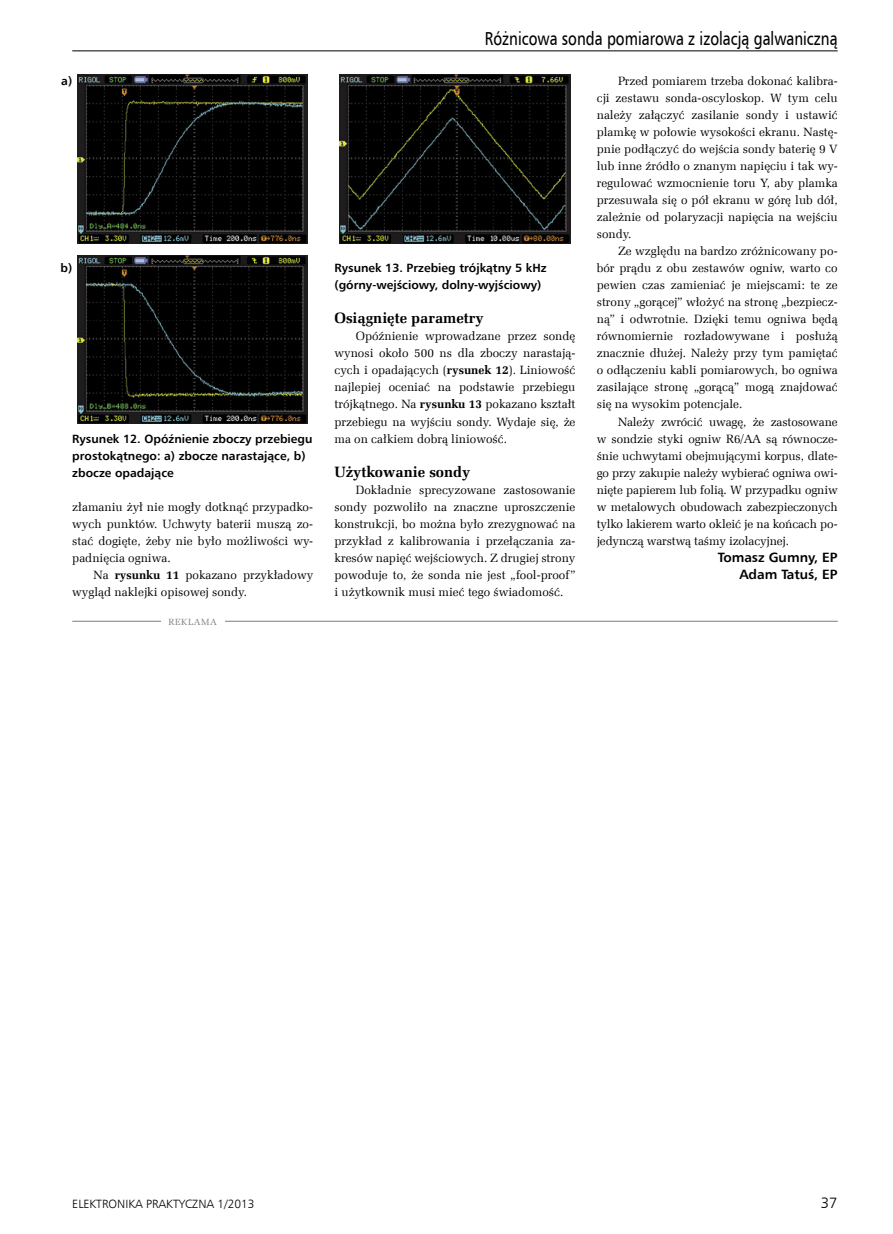
<style>
.page{position:relative;width:893px;height:1234px;background:#fff}
.page>*{position:absolute;margin:0;border:0;box-sizing:border-box;transform-origin:0 0}
.t1{font:18.75px "Humnst 777 EU";color:#000;scale:.8 1}
._3_Srodtytul{font:700 15px "Zapf Ellipt EU";color:#000}
.t2{font:15px "Humnst 777 Lt EU";color:#000}
._0_Autor{font:700 13.5px "Humnst 777 EU";color:#000}
._1_Body{font:12px/17px "Zapf Ellipt EU";color:#000;text-align:justify}
._4_Podpis{font:700 12px/17px "Humnst 777 EU";color:#000}
.t3{font:12px "Humnst 777 Lt EU";color:#000}
._1_Body-2{font:9px "Zapf Ellipt EU";letter-spacing:.075em;color:#7c7c7c}
.s1{font-weight:700}
</style>
<div class="page">
<hr style="left:72px;top:51px;width:766px;height:1px;background:#000">
<hr style="left:72px;top:621px;width:766px;height:1px;background:#7c7c7c">
<div style="left:161px;top:612px;width:64px;height:17px;background:#fff"></div>
<img style="left:78px;top:74px;width:230px;height:169px">
<img style="left:78px;top:255px;width:230px;height:169px">
<img style="left:340px;top:74px;width:230px;height:169px">
<p class="_4_Podpis" style="left:61px;top:72px;width:12px">a)</p>
<p class="_4_Podpis" style="left:60px;top:259px;width:13px">b)</p>
<p class="_4_Podpis" style="left:72px;top:429px;width:242px">Rysunek 12. Opóźnienie zboczy przebiegu prostokątnego: a) zbocze narastające, b) zbocze opadające</p>
<p class="_1_Body" style="left:72px;top:498px;width:242px">złamaniu żył nie mogły dotknąć przypadko&shy;wych punktów. Uchwyty baterii muszą zo&shy;stać dogięte, żeby nie było możliwości wy&shy;padnięcia ogniwa.</p>
<p class="_1_Body" style="left:72px;top:566px;width:242px;text-indent:21px">Na <span class="s1">rysunku 11</span> pokazano przykładowy wygląd naklejki opisowej sondy.</p>
<p class="_1_Body-2" style="left:169px;top:616px;width:50px">REKLAMA</p>
<h1 class="t1" style="left:485px;top:27px;width:443px">Różnicowa sonda pomiarowa z izolacją galwaniczną</h1>
<p class="_4_Podpis" style="left:334px;top:259px;width:214px">Rysunek 13. Przebieg trójkątny 5 kHz (górny-wejściowy, dolny-wyjściowy)</p>
<p class="_3_Srodtytul" style="left:334px;top:309px;width:151px">Osiągnięte parametry</p>
<p class="_1_Body" style="left:334px;top:328px;width:242px;text-indent:21px">Opóźnienie wprowadzane przez sondę wynosi około 500 ns dla zboczy narastają&shy;cych i opadających (<span class="s1">rysunek 12</span>). Liniowość najlepiej oceniać na podstawie przebiegu trójkątnego. Na <span class="s1">rysunku 13</span> pokazano kształt przebiegu na wyjściu sondy. Wydaje się, że ma on całkiem dobrą liniowość.</p>
<p class="_3_Srodtytul" style="left:334px;top:462px;width:137px">Użytkowanie sondy</p>
<p class="_1_Body" style="left:334px;top:481px;width:242px;text-indent:21px">Dokładnie sprecyzowane zastosowanie sondy pozwoliło na znaczne uproszczenie konstrukcji, bo można było zrezygnować na przykład z kalibrowania i przełączania za&shy;kresów napięć wejściowych. Z drugiej strony powoduje to, że sonda nie jest „fool-proof” i użytkownik musi mieć tego świadomość.</p>
<p class="_1_Body" style="left:597px;top:73px;width:242px;text-indent:21px">Przed pomiarem trzeba dokonać kalibra&shy;cji zestawu sonda-oscyloskop. W tym celu należy załączyć zasilanie sondy i ustawić plamkę w połowie wysokości ekranu. Nastę&shy;pnie podłączyć do wejścia sondy baterię 9 V lub inne źródło o znanym napięciu i tak wy&shy;regulować wzmocnienie toru Y, aby plamka przesuwała się o pół ekranu w górę lub dół, zależnie od polaryzacji napięcia na wejściu sondy.</p>
<p class="_1_Body" style="left:597px;top:243px;width:242px;text-indent:21px">Ze względu na bardzo zróżnicowany po&shy;bór prądu z obu zestawów ogniw, warto co pewien czas zamieniać je miejscami: te ze strony „gorącej” włożyć na stronę „bezpiecz&shy;ną” i odwrotnie. Dzięki temu ogniwa będą równomiernie rozładowywane i posłużą znacznie dłużej. Należy przy tym pamiętać o odłączeniu kabli pomiarowych, bo ogniwa zasilające stronę „gorącą” mogą znajdować się na wysokim potencjale.</p>
<p class="_1_Body" style="left:597px;top:413px;width:242px;text-indent:21px">Należy zwrócić uwagę, że zastosowane w sondzie styki ogniw R6/AA są równocze&shy;śnie uchwytami obejmującymi korpus, dlate&shy;go przy zakupie należy wybierać ogniwa owi&shy;nięte papierem lub folią. W przypadku ogniw w metalowych obudowach zabezpieczonych tylko lakierem warto okleić je na końcach po&shy;jedynczą warstwą taśmy izolacyjnej.</p>
<p class="_0_Autor" style="left:718px;top:548px;width:121px">Tomasz Gumny, EP</p>
<p class="_0_Autor" style="left:739px;top:565px;width:100px">Adam Tatuś, EP</p>
<p class="t3" style="left:72px;top:1196px;width:184px">ELEKTRONIKA PRAKTYCZNA 1/2013</p>
<p class="t2" style="left:821px;top:1193px;width:18px">37</p>
</div>
